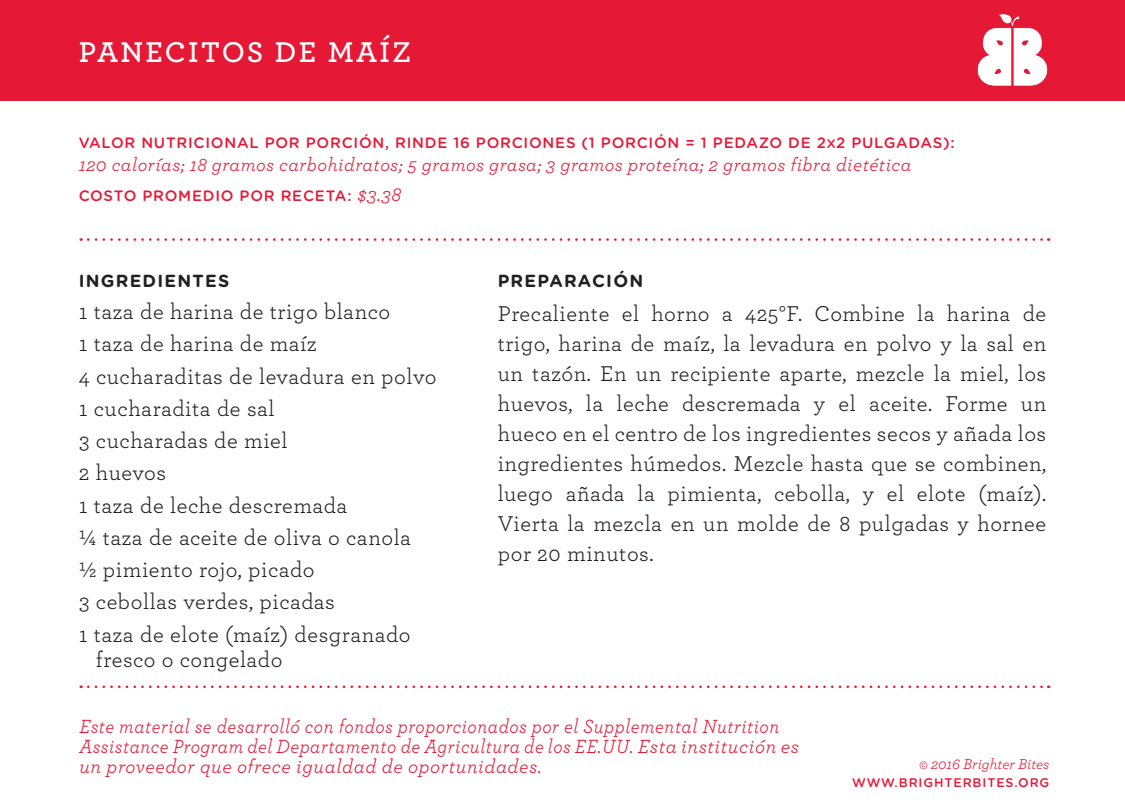
<style>
.page{position:relative;width:1125px;height:810px;background:#fff}
.page>*{position:absolute;margin:0;border:0;box-sizing:border-box;transform-origin:0 0}
.t1{font:600 30px "Archer";letter-spacing:.08em;color:#fff}
.t2{font:22.5px/30px "Archer";letter-spacing:.025em;color:#231f20;text-align:justify}
.t3{font:italic 20px/20px "Archer";letter-spacing:.03em;color:#e51836;scale:.93 1}
.t4{font:italic 19.25px "Archer";letter-spacing:.025em;color:#e51836}
.t5{font:700 17.5px "Gotham Rounded";letter-spacing:.07em;color:#231f20}
.t6{font:500 15px "Gotham Rounded";letter-spacing:.05em;color:#e51836}
.t7{font:italic 15px "Archer";color:#e51836}
.t8{font:500 12.5px "Gotham Rounded";letter-spacing:.07em;color:#e51836}
.s1{font-size:12.5px}
.s2{font-family:"Archer";font-weight:400;font-style:italic;font-size:20px}
</style>
<div class="page">
<div style="left:0;top:0;width:1125px;height:101px;background:#e51836"></div>
<svg style="left:88px;top:238px;width:961px;height:3px"></svg>
<svg style="left:88px;top:686px;width:961px;height:2px"></svg>
<img style="left:977px;top:14px;width:71px;height:72px">
<p class="t1" style="left:79px;top:29px;width:334px">PANECITOS DE MAÍZ</p>
<p class="t6" style="left:79px;top:132px;width:877px">VALOR NUTRICIONAL POR PORCIÓN, RINDE 16 PORCIONES (1 PORCIÓN = 1 PEDAZO DE 2<span class="s1">X</span>2 PULGADAS):</p>
<p class="t4" style="left:79px;top:150px;width:834px">120 calorías; 18 gramos carbohidratos; 5 gramos grasa; 3 gramos proteína; 2 gramos fibra dietética</p>
<p class="t6" style="left:79px;top:185px;width:324px">COSTO PROMEDIO POR RECETA: <span class="s2">$3.38</span></p>
<p class="t5" style="left:79px;top:268px;width:152px">INGREDIENTES</p>
<p class="t2" style="left:79px;top:296px;width:313px">1 taza de harina de trigo blanco</p>
<p class="t2" style="left:79px;top:328px;width:240px">1 taza de harina de maíz</p>
<p class="t2" style="left:79px;top:360px;width:359px">4 cucharaditas de levadura en polvo</p>
<p class="t2" style="left:79px;top:392px;width:197px">1 cucharadita de sal</p>
<p class="t2" style="left:79px;top:425px;width:211px">3 cucharadas de miel</p>
<p class="t2" style="left:79px;top:457px;width:89px">2 huevos</p>
<p class="t2" style="left:79px;top:489px;width:270px">1 taza de leche descremada</p>
<p class="t2" style="left:79px;top:521px;width:334px">¼ taza de aceite de oliva o canola</p>
<p class="t2" style="left:79px;top:554px;width:237px">½ pimiento rojo, picado</p>
<p class="t2" style="left:79px;top:586px;width:258px">3 cebollas verdes, picadas</p>
<p class="t2" style="left:96px;top:621px;width:316px;line-height:25px;text-indent:-17px">1 taza de elote (maíz) desgranado fresco o congelado</p>
<p class="t5" style="left:498px;top:268px;width:147px">PREPARACIÓN</p>
<p class="t2" style="left:498px;top:297px;width:550px">Precaliente el horno a 425°F. Combine la harina de trigo, harina de maíz, la levadura en polvo y la sal en un tazón. En un recipiente aparte, mezcle la miel, los huevos, la leche descremada y el aceite. Forme un hueco en el centro de los ingredientes secos y añada los ingredientes húmedos. Mezcle hasta que se combinen, luego añada la pimienta, cebolla, y el elote (maíz).<br>Vierta la mezcla en un molde de 8 pulgadas y hornee por 20 minutos.</p>
<p class="t3" style="left:79px;top:715px;width:775px">Este material se desarrolló con fondos proporcionados por el Supplemental Nutrition<br>Assistance Program del Departamento de Agricultura de los EE.UU. Esta institución es un proveedor que ofrece igualdad de oportunidades.</p>
<p class="t7" style="left:919px;top:753px;width:132px">© 2016 Brighter Bites</p>
<p class="t8" style="left:852px;top:773px;width:199px">WWW.BRIGHTERBITES.ORG</p>
</div>
